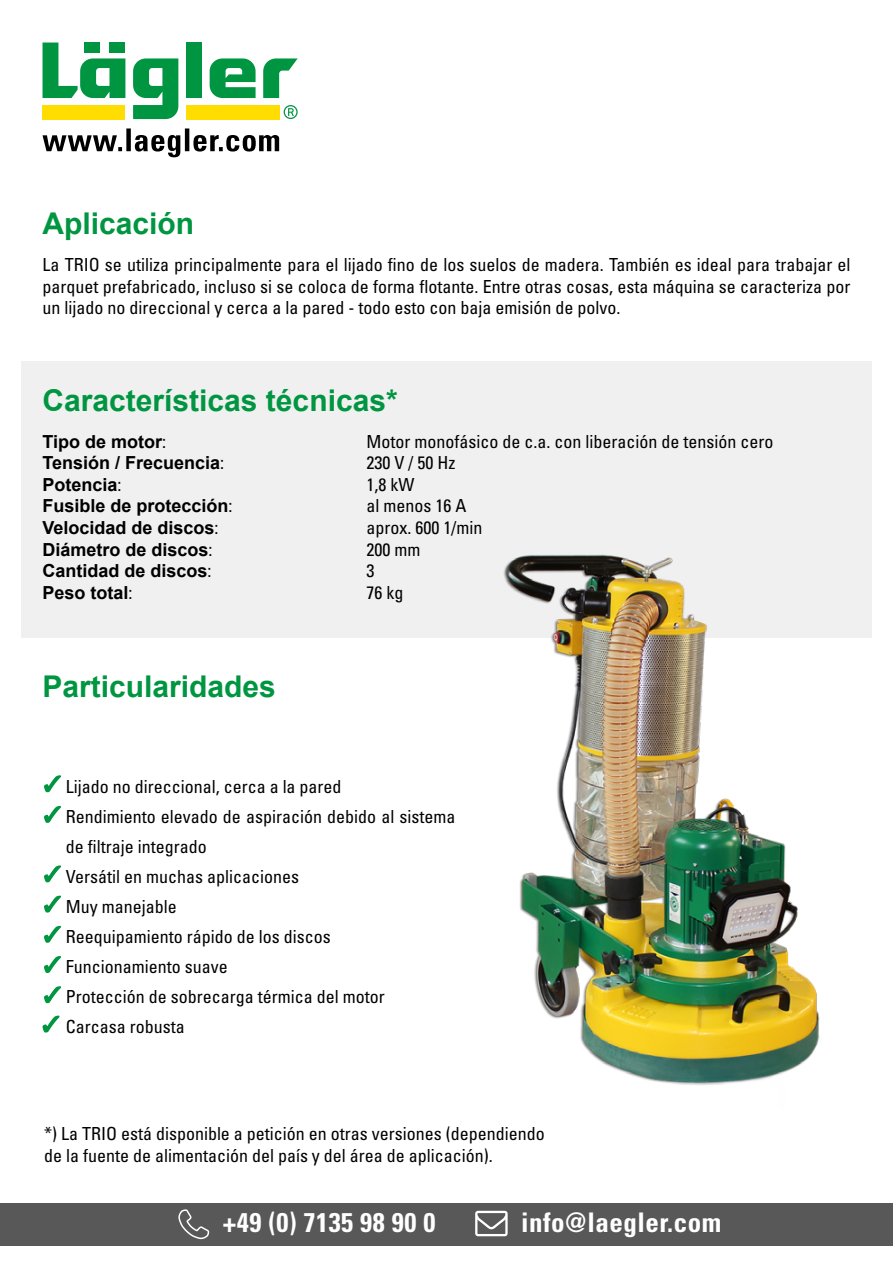
<style>
.page{position:relative;width:893px;height:1263px;background:#fff}
.page>*{position:absolute;margin:0;border:0;box-sizing:border-box;transform-origin:0 0}
.t1{font:700 30px "Arial";color:#009641}
.t2{font:700 condensed 27px "Univers LT Std";letter-spacing:.02em;color:#fff}
.t3{font:condensed 18px/30px "Univers LT Pro";color:#000}
.t4{font:condensed 18px/21.6px "Univers LT Pro";color:#020203;text-align:justify}
.t5{font:700 18px "Arial";color:#000}
.s1{color:#000}
.s2{font-family:"Univers LT Pro";font-weight:400;font-stretch:condensed}
</style>
<div class="page">
<div style="left:21px;top:361px;width:851px;height:277px;background:#f0f0f0"></div>
<img style="left:503px;top:554px;width:317px;height:531px">
<svg style="left:44px;top:956px;width:17px;height:17px"></svg>
<svg style="left:44px;top:925px;width:17px;height:18px"></svg>
<svg style="left:44px;top:895px;width:17px;height:18px"></svg>
<svg style="left:44px;top:865px;width:17px;height:18px"></svg>
<svg style="left:42px;top:1015px;width:18px;height:18px"></svg>
<svg style="left:44px;top:805px;width:17px;height:18px"></svg>
<svg style="left:44px;top:775px;width:17px;height:18px"></svg>
<svg style="left:44px;top:986px;width:17px;height:18px"></svg>
<div style="left:0;top:1203px;width:893px;height:43px;background:#595858"></div>
<svg style="left:178px;top:1209px;width:32px;height:31px"></svg>
<svg style="left:475px;top:1211px;width:33px;height:25px"></svg>
<div style="left:43px;top:105px;width:82px;height:14px;background:#fd0"></div>
<div style="left:186px;top:105px;width:93px;height:14px;background:#fd0"></div>
<svg style="left:263px;top:58px;width:35px;height:40px"></svg>
<svg style="left:210px;top:58px;width:46px;height:40px"></svg>
<div style="left:186px;top:43px;width:16px;height:55px;background:#009641"></div>
<svg style="left:133px;top:58px;width:45px;height:61px"></svg>
<svg style="left:43px;top:43px;width:82px;height:55px"></svg>
<svg style="left:284px;top:105px;width:14px;height:14px"></svg>
<svg style="left:43px;top:128px;width:236px;height:29px"></svg>
<h1 class="t1" style="left:43px;top:203px;width:153px">Aplicación</h1>
<p class="t4" style="left:43px;top:254px;width:809px">La TRIO se utiliza principalmente para el lijado fino de los suelos de madera. También es ideal para trabajar el parquet prefabricado, incluso si se coloca de forma flotante. <span class="s1">Entre otras cosas, esta máquina se caracteriza por un lijado no direccional y cerca a la pared - todo esto con baja emisión de polvo.</span></p>
<h1 class="t1" style="left:43px;top:379px;width:357px">Características técnicas*</h1>
<p class="t5" style="left:43px;top:428px;width:125px">Tipo de motor<span class="s2">:</span></p>
<p class="t3" style="left:367px;top:426px;width:408px">Motor monofásico de c.a. con liberación de tensión cero</p>
<p class="t5" style="left:43px;top:450px;width:183px">Tensión / Frecuencia<span class="s2">:</span></p>
<p class="t3" style="left:367px;top:447px;width:90px">230 V / 50 Hz</p>
<p class="t5" style="left:43px;top:472px;width:81px">Potencia<span class="s2">:</span></p>
<p class="t3" style="left:367px;top:469px;width:49px">1,8 kW</p>
<p class="t5" style="left:43px;top:493px;width:192px">Fusible de protección<span class="s2">:</span></p>
<p class="t3" style="left:367px;top:491px;width:101px">al menos 16 A</p>
<p class="t5" style="left:43px;top:515px;width:178px">Velocidad de discos<span class="s2">:</span></p>
<p class="t3" style="left:367px;top:512px;width:117px">aprox. 600 1/min</p>
<p class="t5" style="left:43px;top:536px;width:172px">Diámetro de discos<span class="s2">:</span></p>
<p class="t3" style="left:367px;top:534px;width:55px">200 mm</p>
<p class="t5" style="left:43px;top:558px;width:171px">Cantidad de discos<span class="s2">:</span></p>
<p class="t3" style="left:367px;top:555px;width:9px">3</p>
<p class="t5" style="left:43px;top:580px;width:92px">Peso total<span class="s2">:</span></p>
<p class="t3" style="left:367px;top:577px;width:38px">76 kg</p>
<h1 class="t1" style="left:43px;top:665px;width:235px">Particularidades</h1>
<p class="t3" style="left:66px;top:771px;width:391px">Lijado no direccional, cerca a la pared<br>Rendimiento elevado de aspiración debido al sistema de filtraje integrado<br>Versátil en muchas aplicaciones<br>Muy manejable<br>Reequipamiento rápido de los discos<br>Funcionamiento suave<br>Protección de sobrecarga térmica del motor<br>Carcasa robusta</p>
<p class="t3" style="left:44px;top:1122px;width:502px;line-height:21.6px">*) La TRIO está disponible a petición en otras versiones (dependiendo de la fuente de alimentación del país y del área de aplicación).</p>
<h2 class="t2" style="left:223px;top:1206px;width:214px">+49 (0) 7135 98 90 0</h2>
<h2 class="t2" style="left:521px;top:1206px;width:202px">info@laegler.com</h2>
</div>
